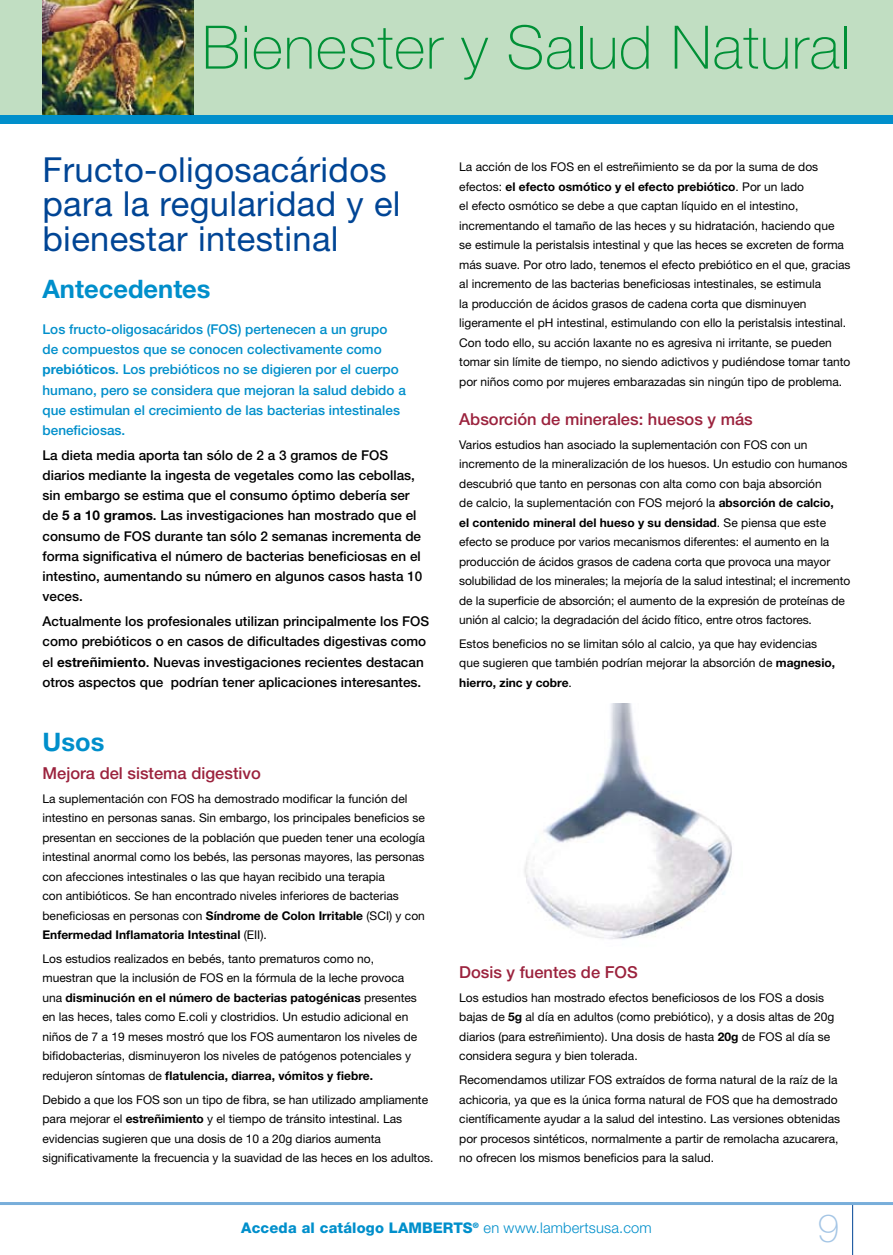
<style>
.page{position:relative;width:893px;height:1255px;background:#fff}
.page>*{position:absolute;margin:0;border:0;box-sizing:border-box;transform-origin:0 0}
.t1{font:100 60px "Helvetica Neue";letter-spacing:.015em;color:#009036}
.t2{font:100 39px "Helvetica Neue";color:#a4c5e5}
.t3{font:34.5px/34.5px "Helvetica Neue";letter-spacing:.01em;color:#004595}
.t4{font:700 25.5px "Helvetica Neue";color:#008fcb}
.t5{font:500 16.5px "Helvetica Neue";color:#9b223d}
.t6{font:800 14.7px "Helvetica Neue";letter-spacing:.01em;color:#008fcb}
.t7{font:500 13.5px/20.2px "Helvetica Neue";color:#000}
.t8{font:500 13.5px/20.2px "Helvetica Neue";color:#008fcb}
.t9{font:12px/19.5px "Helvetica Neue";color:#000}
.s1{font-weight:700}
.s2{font-weight:300}
</style>
<div class="page">
<hr style="left:852px;top:1203px;width:1px;height:51px;background:#004595">
<hr style="left:0;top:1201px;width:893px;height:3px;background:#78aeda">
<div style="left:0;top:0;width:893px;height:115px;background:#c1dec2"></div>
<img style="left:524px;top:703px;width:208px;height:237px">
<img style="left:43px;top:0;width:150px;height:115px">
<div style="left:0;top:115px;width:893px;height:8px;background:#008fcb"></div>
<h1 class="t1" style="left:202px;top:13px;width:650px">Bienester y Salud Natural</h1>
<h3 class="t3" style="left:43px;top:152px;width:360px">Fructo-oligosacáridos para la regularidad y el bienestar intestinal</h3>
<h3 class="t4" style="left:43px;top:273px;width:170px">Antecedentes</h3>
<p class="t8" style="left:43px;top:319px;width:365px">Los fructo-oligosacáridos (FOS) pertenecen a un grupo de compuestos que se conocen colectivamente como <span class="s1">prebióticos</span>. Los prebióticos no se digieren por el cuerpo humano, pero se considera que mejoran la salud debido a que estimulan el crecimiento de las bacterias intestinales beneficiosas.</p>
<p class="t7" style="left:43px;top:444px;width:381px">La dieta media aporta tan sólo de 2 a 3 gramos de FOS diarios mediante la ingesta de vegetales como las cebollas, sin embargo se estima que el consumo óptimo debería ser de <span class="s1">5 a 10 gramos</span>. Las investigaciones han mostrado que el consumo de FOS durante tan sólo 2 semanas incrementa de forma significativa el número de bacterias beneficiosas en el intestino, aumentando su número en algunos casos hasta 10 veces.</p>
<p class="t7" style="left:43px;top:611px;width:388px">Actualmente los profesionales utilizan principalmente los FOS como prebióticos o en casos de dificultades digestivas como el <span class="s1">estreñimiento</span>. Nuevas investigaciones recientes destacan otros aspectos que podrían tener aplicaciones interesantes.</p>
<h3 class="t4" style="left:43px;top:726px;width:63px">Usos</h3>
<h3 class="t5" style="left:43px;top:763px;width:220px">Mejora del sistema digestivo</h3>
<p class="t9" style="left:43px;top:788px;width:384px">La suplementación con FOS ha demostrado modificar la función del intestino en personas sanas. Sin embargo, los principales beneficios se presentan en secciones de la población que pueden tener una ecología intestinal anormal como los bebés, las personas mayores, las personas con afecciones intestinales o las que hayan recibido una terapia<br>con antibióticos. Se han encontrado niveles inferiores de bacterias beneficiosas en personas con <span class="s1">Síndrome de Colon Irritable</span> (SCI) y con <span class="s1">Enfermedad Inflamatoria Intestinal</span> (EII).</p>
<p class="t9" style="left:43px;top:948px;width:376px">Los estudios realizados en bebés, tanto prematuros como no, muestran que la inclusión de FOS en la fórmula de la leche provoca una <span class="s1">disminución en el número de bacterias patogénicas</span> presentes en las heces, tales como E.coli y clostridios. Un estudio adicional en niños de 7 a 19 meses mostró que los FOS aumentaron los niveles de bifidobacterias, disminuyeron los niveles de patógenos potenciales y redujeron síntomas de <span class="s1">flatulencia, diarrea, vómitos y fiebre.</span></p>
<p class="t9" style="left:43px;top:1089px;width:392px">Debido a que los FOS son un tipo de fibra, se han utilizado ampliamente para mejorar el <span class="s1">estreñimiento</span> y el tiempo de tránsito intestinal. Las evidencias sugieren que una dosis de 10 a 20g diarios aumenta significativamente la frecuencia y la suavidad de las heces en los adultos.</p>
<p class="t9" style="left:459px;top:157px;width:393px">La acción de los FOS en el estreñimiento se da por la suma de dos efectos: <span class="s1">el efecto osmótico y el efecto prebiótico</span>. Por un lado<br>el efecto osmótico se debe a que captan líquido en el intestino, incrementando el tamaño de las heces y su hidratación, haciendo que<br>se estimule la peristalsis intestinal y que las heces se excreten de forma más suave. Por otro lado, tenemos el efecto prebiótico en el que, gracias al incremento de las bacterias beneficiosas intestinales, se estimula<br>la producción de ácidos grasos de cadena corta que disminuyen ligeramente el pH intestinal, estimulando con ello la peristalsis intestinal.<br>Con todo ello, su acción laxante no es agresiva ni irritante, se pueden tomar sin límite de tiempo, no siendo adictivos y pudiéndose tomar tanto por niños como por mujeres embarazadas sin ningún tipo de problema.</p>
<h3 class="t5" style="left:459px;top:409px;width:295px">Absorción de minerales: huesos y más</h3>
<p class="t9" style="left:459px;top:434px;width:393px">Varios estudios han asociado la suplementación con FOS con un incremento de la mineralización de los huesos. Un estudio con humanos descubrió que tanto en personas con alta como con baja absorción<br>de calcio, la suplementación con FOS mejoró la <span class="s1">absorción de calcio,<br>el contenido mineral del hueso y su densidad</span>. Se piensa que este efecto se produce por varios mecanismos diferentes: el aumento en la producción de ácidos grasos de cadena corta que provoca una mayor solubilidad de los minerales; la mejoría de la salud intestinal; el incremento de la superficie de absorción; el aumento de la expresión de proteínas de unión al calcio; la degradación del ácido fítico, entre otros factores.</p>
<p class="t9" style="left:459px;top:633px;width:377px">Estos beneficios no se limitan sólo al calcio, ya que hay evidencias que sugieren que también podrían mejorar la absorción de <span class="s1">magnesio, hierro, zinc y cobre</span>.</p>
<h3 class="t5" style="left:459px;top:962px;width:180px">Dosis y fuentes de FOS</h3>
<p class="t9" style="left:459px;top:987px;width:376px">Los estudios han mostrado efectos beneficiosos de los FOS a dosis bajas de <span class="s1">5g</span> al día en adultos (como prebiótico), y a dosis altas de 20g diarios (para estreñimiento). Una dosis de hasta <span class="s1">20g</span> de FOS al día se considera segura y bien tolerada.</p>
<p class="t9" style="left:459px;top:1069px;width:382px">Recomendamos utilizar FOS extraídos de forma natural de la raíz de la achicoria, ya que es la única forma natural de FOS que ha demostrado científicamente ayudar a la salud del intestino. Las versiones obtenidas por procesos sintéticos, normalmente a partir de remolacha azucarera, no ofrecen los mismos beneficios para la salud.</p>
<p class="t6" style="left:241px;top:1218px;width:412px">Acceda al catálogo LAMBERTS<sup>®</sup> <span class="s2">en www.lambertsusa.com</span></p>
<h2 class="t2" style="left:817px;top:1206px;width:23px">9</h2>
</div>
